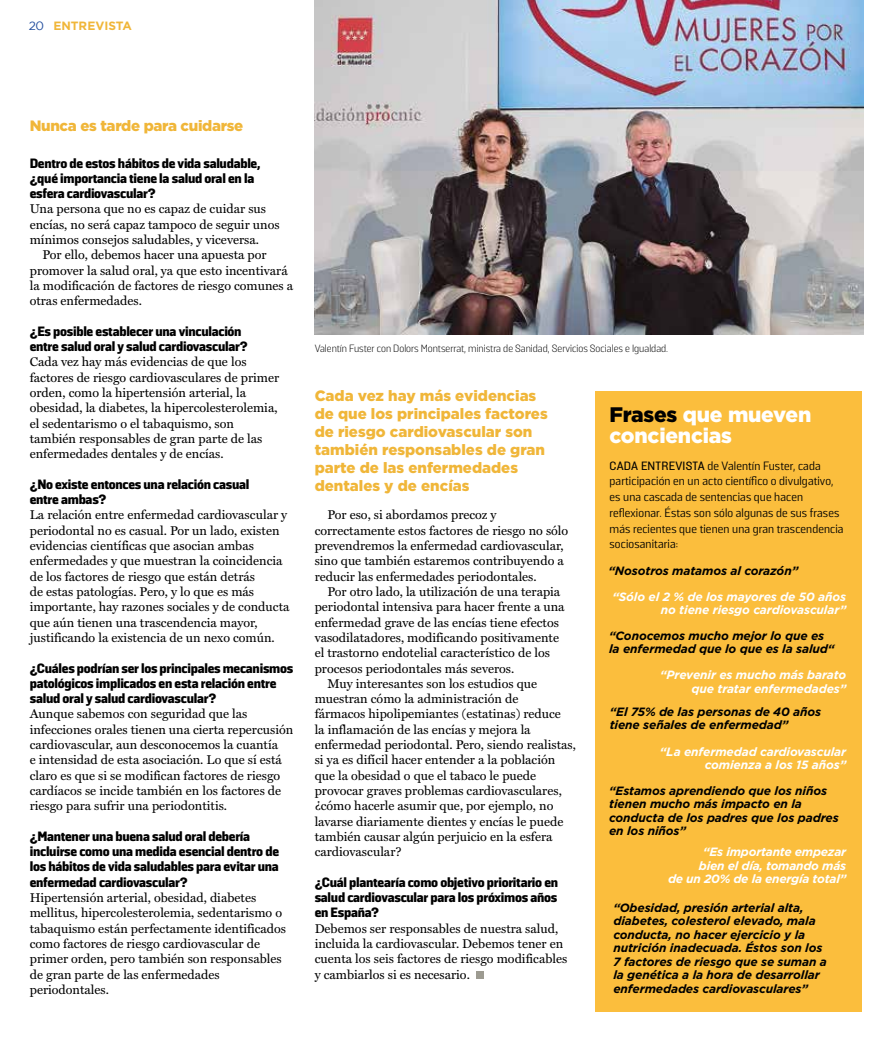
<style>
.page{position:relative;width:893px;height:1042px;background:#fff}
.page>*{position:absolute;margin:0;border:0;box-sizing:border-box;transform-origin:0 0}
.t1{font:900 21px/21px "Gotham HTF";letter-spacing:-.01em;color:#fff}
.t2{font:900 15px/18px "Gotham HTF";color:#f0b639}
.t3{font:900 15px "Gotham HTF";letter-spacing:-.02em;color:#f0b639}
.t4{font:800 13.5px/15.3px "Solido";letter-spacing:-.02em;color:#000}
.t5{font:12.75px/15.3px "Miller Text";color:#000}
.t6{font:italic 700 12px/13.5px "Gotham";letter-spacing:-.01em;color:#000}
.t7{font:italic 700 12px/13.5px "Gotham";letter-spacing:-.01em;color:#fff;text-align:right}
.t8{font:12px/15.8px "Solido";letter-spacing:.01em;color:#000}
.t9{font:700 12px "Gotham HTF";color:#f0b639}
.t10{font:300 10.5px "Solido";color:#000}
.s1{font-family:"Gotham";font-weight:400;color:#234e9e}
.s2{color:#000}
.s3{font-weight:500}
</style>
<div class="page">
<div style="left:477px;top:971px;width:7px;height:7px;background:#9d9b91"></div>
<img style="left:315px;top:0;width:548px;height:334px">
<div style="left:595px;top:391px;width:267px;height:621px;background:#fbbe3d"></div>
<hr style="left:892px;top:0;width:1px;height:1042px;background:#56b7e0">
<p class="t9" style="left:29px;top:18px;width:105px"><span class="s1">20</span> ENTREVISTA</p>
<p class="t3" style="left:30px;top:117px;width:215px">Nunca es tarde para cuidarse</p>
<p class="t4" style="left:30px;top:156px;width:232px">Dentro de estos hábitos de vida saludable, ¿qué importancia tiene la salud oral en la esfera cardiovascular?</p>
<p class="t5" style="left:30px;top:201px;width:251px">Una persona que no es capaz de cuidar sus encías, no será capaz tampoco de seguir unos mínimos consejos saludables, y viceversa.</p>
<p class="t5" style="left:30px;top:247px;width:265px;text-indent:13px">Por ello, debemos hacer una apuesta por promover la salud oral, ya que esto incentivará la modificación de factores de riesgo comunes a otras enfermedades.</p>
<p class="t4" style="left:30px;top:324px;width:219px">¿Es posible establecer una vinculación entre salud oral y salud cardiovascular?</p>
<p class="t5" style="left:30px;top:354px;width:251px">Cada vez hay más evidencias de que los factores de riesgo cardiovasculares de primer orden, como la hipertensión arterial, la obesidad, la diabetes, la hipercolesterolemia, el sedentarismo o el tabaquismo, son también responsables de gran parte de las enfermedades dentales y de encías.</p>
<p class="t4" style="left:30px;top:477px;width:221px">¿No existe entonces una relación casual entre ambas?</p>
<p class="t5" style="left:30px;top:507px;width:261px">La relación entre enfermedad cardiovascular y periodontal no es casual. Por un lado, existen evidencias científicas que asocian ambas enfermedades y que muestran la coincidencia de los factores de riesgo que están detrás<br>de estas patologías. Pero, y lo que es más importante, hay razones sociales y de conducta que aún tienen una trascendencia mayor, justificando la existencia de un nexo común.</p>
<p class="t4" style="left:30px;top:661px;width:265px">¿Cuáles podrían ser los principales mecanismos patológicos implicados en esta relación entre salud oral y salud cardiovascular?</p>
<p class="t5" style="left:30px;top:706px;width:265px">Aunque sabemos con seguridad que las infecciones orales tienen una cierta repercusión cardiovascular, aun desconocemos la cuantía<br>e intensidad de esta asociación. Lo que sí está claro es que si se modifican factores de riesgo cardíacos se incide también en los factores de riesgo para sufrir una periodontitis.</p>
<p class="t4" style="left:30px;top:829px;width:251px">¿Mantener una buena salud oral debería incluirse como una medida esencial dentro de los hábitos de vida saludables para evitar una enfermedad cardiovascular?</p>
<p class="t5" style="left:30px;top:890px;width:258px">Hipertensión arterial, obesidad, diabetes mellitus, hipercolesterolemia, sedentarismo o tabaquismo están perfectamente identificados como factores de riesgo cardiovascular de primer orden, pero también son responsables de gran parte de las enfermedades periodontales.</p>
<p class="t10" style="left:315px;top:343px;width:355px">Valentín Fuster con Dolors Montserrat, ministra de Sanidad, Servicios Sociales e Igualdad.</p>
<p class="t2" style="left:315px;top:387px;width:235px">Cada vez hay más evidencias de que los principales factores de riesgo cardiovascular son también responsables de gran parte de las enfermedades dentales y de encías</p>
<h1 class="t1" style="left:609px;top:404px;width:203px"><span class="s2">Frases</span> que mueven conciencias</h1>
<p class="t8" style="left:610px;top:458px;width:236px"><span class="s3">CADA ENTREVISTA</span> de Valentín Fuster, cada participación en un acto científico o divulgativo, es una cascada de sentencias que hacen reflexionar. Éstas son sólo algunas de sus frases más recientes que tienen una gran trascendencia sociosanitaria:</p>
<p class="t6" style="left:609px;top:564px;width:191px">“Nosotros matamos al corazón”</p>
<p class="t7" style="left:612px;top:590px;width:235px">“Sólo el 2 % de los mayores de 50 años no tiene riesgo cardiovascular”</p>
<p class="t6" style="left:609px;top:629px;width:227px">“Conocemos mucho mejor lo que es la enfermedad que lo que es la salud“</p>
<p class="t7" style="left:660px;top:668px;width:188px">“Prevenir es mucho más barato que tratar enfermedades”</p>
<p class="t6" style="left:610px;top:704px;width:213px">“El 75% de las personas de 40 años tiene señales de enfermedad”</p>
<p class="t7" style="left:660px;top:744px;width:188px">“La enfermedad cardiovascular comienza a los 15 años”</p>
<p class="t6" style="left:609px;top:784px;width:231px">“Estamos aprendiendo que los niños tienen mucho más impacto en la conducta de los padres que los padres en los niños”</p>
<p class="t7" style="left:668px;top:845px;width:180px">“Es importante empezar<br>bien el día, tomando más<br>de un 20% de la energía total”</p>
<p class="t6" style="left:613px;top:900px;width:215px">“Obesidad, presión arterial alta, diabetes, colesterol elevado, mala conducta, no hacer ejercicio y la nutrición inadecuada. Éstos son los 7 factores de riesgo que se suman a la genética a la hora de desarrollar enfermedades cardiovasculares”</p>
<p class="t5" style="left:315px;top:507px;width:255px;text-indent:13px">Por eso, si abordamos precoz y correctamente estos factores de riesgo no sólo prevendremos la enfermedad cardiovascular, sino que también estaremos contribuyendo a reducir las enfermedades periodontales.</p>
<p class="t5" style="left:327px;top:584px;width:234px">Por otro lado, la utilización de una terapia</p>
<p class="t5" style="left:315px;top:599px;width:251px">periodontal intensiva para hacer frente a una</p>
<p class="t5" style="left:315px;top:614px;width:246px">enfermedad grave de las encías tiene efectos</p>
<p class="t5" style="left:315px;top:630px;width:246px">vasodilatadores, modificando positivamente</p>
<p class="t5" style="left:315px;top:645px;width:237px">el trastorno endotelial característico de los</p>
<p class="t5" style="left:315px;top:660px;width:201px">procesos periodontales más severos.</p>
<p class="t5" style="left:327px;top:676px;width:211px">Muy interesantes son los estudios que</p>
<p class="t5" style="left:315px;top:691px;width:205px">muestran cómo la administración de</p>
<p class="t5" style="left:315px;top:706px;width:248px">fármacos hipolipemiantes (estatinas) reduce</p>
<p class="t5" style="left:315px;top:721px;width:217px">la inflamación de las encías y mejora la</p>
<p class="t5" style="left:315px;top:737px;width:263px">enfermedad periodontal. Pero, siendo realistas,</p>
<p class="t5" style="left:315px;top:752px;width:242px">si ya es difícil hacer entender a la población</p>
<p class="t5" style="left:315px;top:767px;width:223px">que la obesidad o que el tabaco le puede</p>
<p class="t5" style="left:315px;top:783px;width:249px">provocar graves problemas cardiovasculares,</p>
<p class="t5" style="left:315px;top:798px;width:240px">¿cómo hacerle asumir que, por ejemplo, no</p>
<p class="t5" style="left:315px;top:813px;width:250px">lavarse diariamente dientes y encías le puede</p>
<p class="t5" style="left:315px;top:829px;width:239px">también causar algún perjuicio en la esfera</p>
<p class="t5" style="left:315px;top:844px;width:88px">cardiovascular?</p>
<p class="t4" style="left:315px;top:875px;width:245px;text-align:justify">¿Cuál plantearía como objetivo prioritario en salud cardiovascular para los próximos años en España?</p>
<p class="t5" style="left:315px;top:920px;width:254px">Debemos ser responsables de nuestra salud, incluida la cardiovascular. Debemos tener en cuenta los seis factores de riesgo modificables y cambiarlos si es necesario.</p>
</div>
